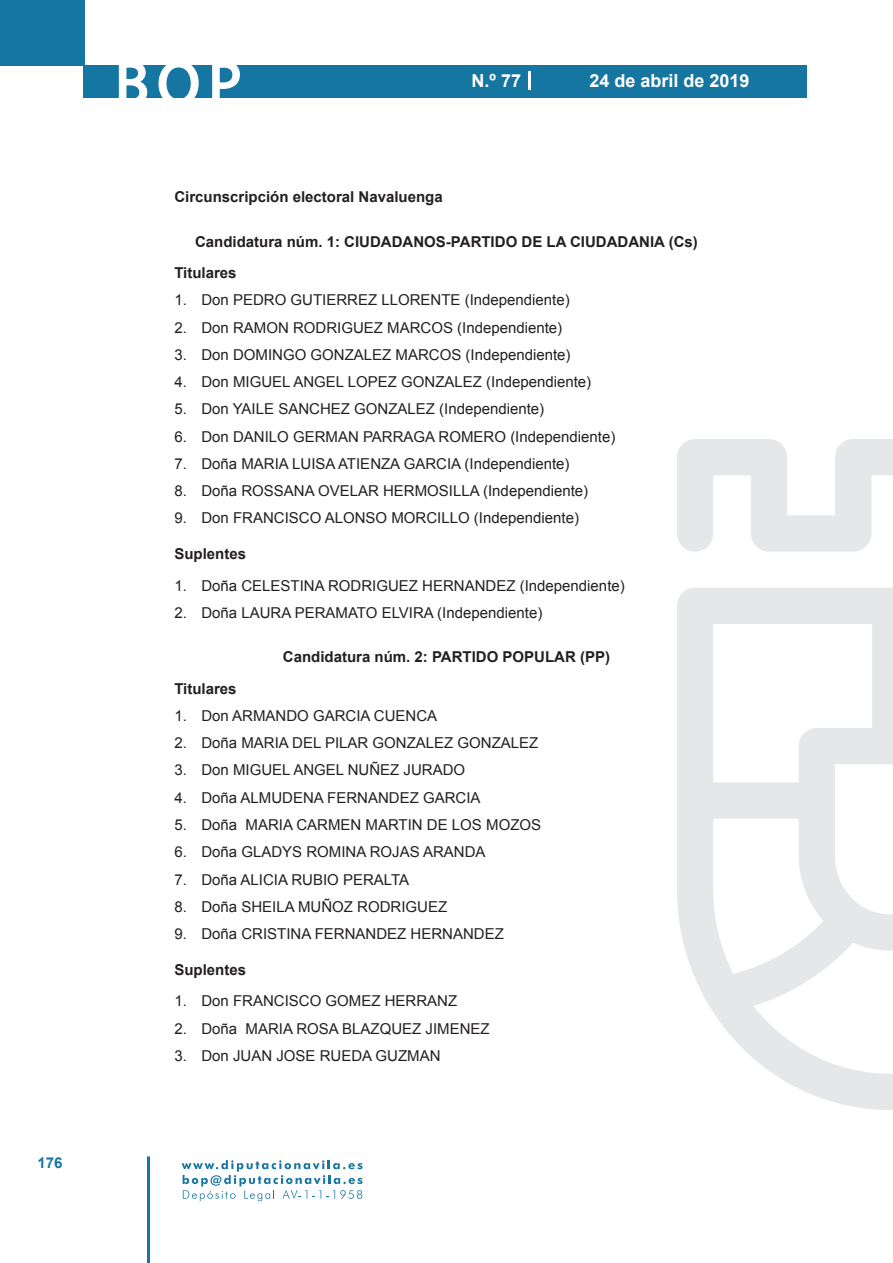
<style>
.page{position:relative;width:893px;height:1263px;background:#fff}
.page>*{position:absolute;margin:0;border:0;box-sizing:border-box;transform-origin:0 0}
.t1{font:500 61.5px "Avant Garde";color:#fff}
.t2{font:700 18px "Arial";color:#fff}
.t3{font:15px "Arial";color:#231f20}
.t4{font:700 15px/31.5px "Arial";color:#231f20}
.t5{font:700 15px "Arial";color:#1876a3}
</style>
<div class="page">
<div style="left:0;top:0;width:85px;height:65px;background:#1676a2"></div>
<div style="left:84px;top:65px;width:723px;height:33px;background:#1676a2"></div>
<svg style="left:118px;top:65px;width:30px;height:33px"></svg>
<svg style="left:158px;top:65px;width:41px;height:33px"></svg>
<svg style="left:212px;top:65px;width:28px;height:33px"></svg>
<svg style="left:182px;top:1160px;width:181px;height:41px"></svg>
<hr style="left:147px;top:1156px;width:3px;height:107px;background:#1876a3">
<svg style="left:529px;top:71px;width:2px;height:19px"></svg>
<svg style="left:677px;top:439px;width:216px;height:671px"></svg>
<p class="t5" style="left:37px;top:1153px;width:27px">176</p>
<h1 class="t1" style="left:115px;top:46px;width:128px">BOP</h1>
<p class="t2" style="left:472px;top:69px;width:51px">N.º 77</p>
<p class="t2" style="left:589px;top:69px;width:162px">24 de abril de 2019</p>
<p class="t4" style="left:174px;top:182px;width:270px">Circunscripción electoral Navaluenga</p>
<p class="t4" style="left:174px;top:226px;width:525px;text-indent:21px">Candidatura núm. 1: CIUDADANOS-PARTIDO DE LA CIUDADANIA (Cs)<br>Titulares</p>
<p class="t3" style="left:174px;top:290px;width:397px">1. Don PEDRO GUTIERREZ LLORENTE (Independiente)</p>
<p class="t3" style="left:174px;top:317px;width:389px">2. Don RAMON RODRIGUEZ MARCOS (Independiente)</p>
<p class="t3" style="left:174px;top:345px;width:398px">3. Don DOMINGO GONZALEZ MARCOS (Independiente)</p>
<p class="t3" style="left:174px;top:372px;width:418px">4. Don MIGUEL ANGEL LOPEZ GONZALEZ (Independiente)</p>
<p class="t3" style="left:174px;top:399px;width:371px">5. Don YAILE SANCHEZ GONZALEZ (Independiente)</p>
<p class="t3" style="left:174px;top:426px;width:443px">6. Don DANILO GERMAN PARRAGA ROMERO (Independiente)</p>
<p class="t3" style="left:174px;top:454px;width:397px">7. Doña MARIA LUISA ATIENZA GARCIA (Independiente)</p>
<p class="t3" style="left:174px;top:481px;width:415px">8. Doña ROSSANA OVELAR HERMOSILLA (Independiente)</p>
<p class="t3" style="left:174px;top:508px;width:406px">9. Don FRANCISCO ALONSO MORCILLO (Independiente)</p>
<p class="t4" style="left:174px;top:539px;width:73px">Suplentes</p>
<p class="t3" style="left:174px;top:575px;width:452px">1. Doña CELESTINA RODRIGUEZ HERNANDEZ (Independiente)</p>
<p class="t3" style="left:174px;top:603px;width:369px">2. Doña LAURA PERAMATO ELVIRA (Independiente)</p>
<p class="t4" style="left:283px;top:642px;width:329px">Candidatura núm. 2: PARTIDO POPULAR (PP)</p>
<p class="t4" style="left:174px;top:673px;width:64px">Titulares</p>
<p class="t3" style="left:174px;top:706px;width:264px">1. Don ARMANDO GARCIA CUENCA</p>
<p class="t3" style="left:174px;top:733px;width:366px">2. Doña MARIA DEL PILAR GONZALEZ GONZALEZ</p>
<p class="t3" style="left:174px;top:760px;width:292px">3. Don MIGUEL ANGEL NUÑEZ JURADO</p>
<p class="t3" style="left:174px;top:788px;width:308px">4. Doña ALMUDENA FERNANDEZ GARCIA</p>
<p class="t3" style="left:174px;top:815px;width:368px">5. Doña MARIA CARMEN MARTIN DE LOS MOZOS</p>
<p class="t3" style="left:174px;top:842px;width:313px">6. Doña GLADYS ROMINA ROJAS ARANDA</p>
<p class="t3" style="left:174px;top:869px;width:236px">7. Doña ALICIA RUBIO PERALTA</p>
<p class="t3" style="left:174px;top:897px;width:274px">8. Doña SHEILA MUÑOZ RODRIGUEZ</p>
<p class="t3" style="left:174px;top:924px;width:331px">9. Doña CRISTINA FERNANDEZ HERNANDEZ</p>
<p class="t4" style="left:174px;top:954px;width:73px">Suplentes</p>
<p class="t3" style="left:174px;top:991px;width:284px">1. Don FRANCISCO GOMEZ HERRANZ</p>
<p class="t3" style="left:174px;top:1018px;width:317px">2. Doña MARIA ROSA BLAZQUEZ JIMENEZ</p>
<p class="t3" style="left:174px;top:1046px;width:268px">3. Don JUAN JOSE RUEDA GUZMAN</p>
</div>
